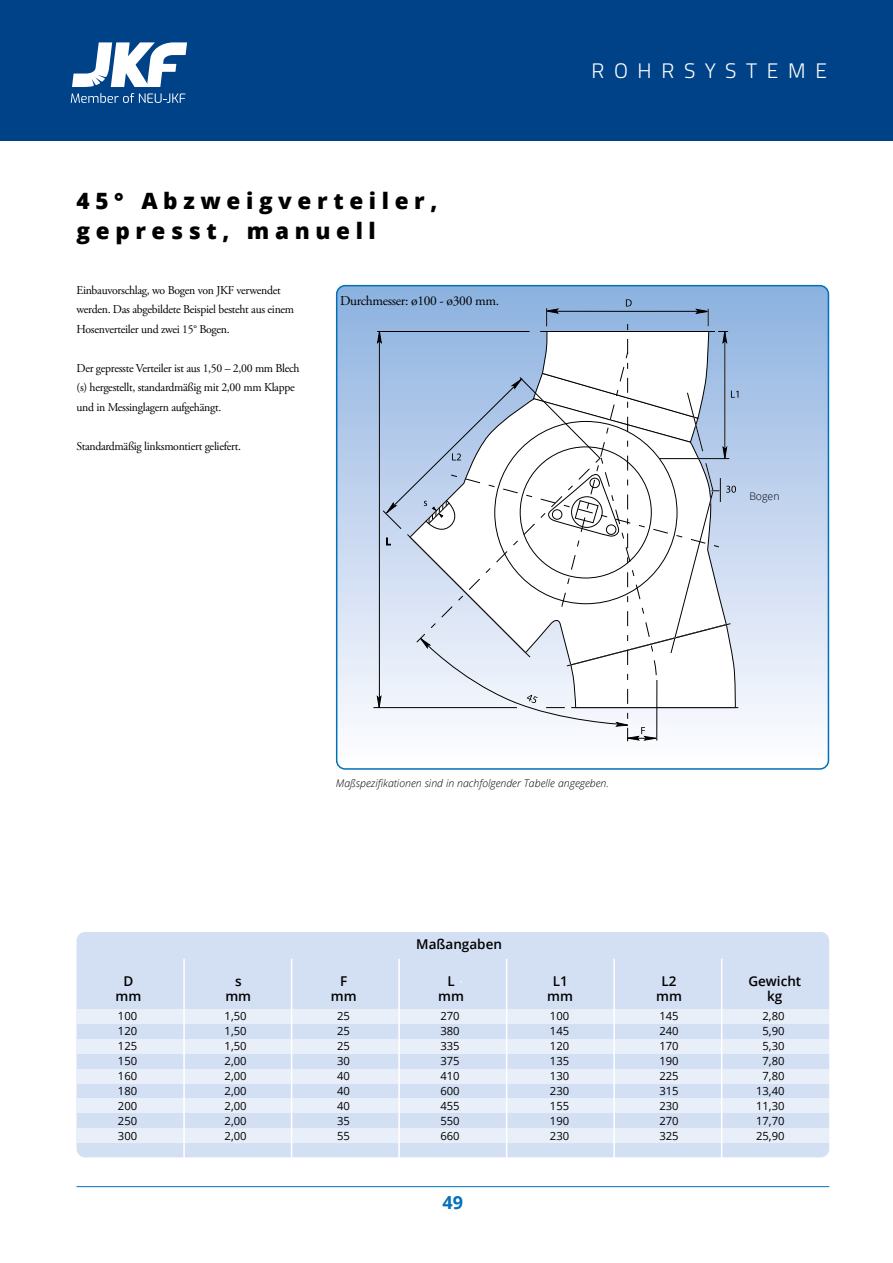
<style>
.page{position:relative;width:893px;height:1263px;background:#fff}
.page>*{position:absolute;margin:0;border:0;box-sizing:border-box;transform-origin:0 0}
.t1{font:800 22.5px/30px "Open Sans";letter-spacing:.25em;color:#000}
.t2{font:300 21px "Titillium";letter-spacing:.46em;color:#fff}
.t3{font:700 18px "Open Sans";color:#0070ba}
.t4{font:600 13.5px "Open Sans";color:#000}
.t5{font:13.5px "Adobe Garamond Pro";letter-spacing:-.025em;color:#000}
.t6{font:12px/19.5px "Adobe Garamond Pro";letter-spacing:-.025em;color:#000}
.t7{font:11.25px "Open Sans";color:#000}
.t8{font:italic 300 10.5px "Open Sans";color:#000}
.t9{font:300 10.5px "Open Sans";color:#000}
</style>
<div class="page">
<div style="left:0;top:0;width:893px;height:140px;background:#004288"></div>
<div style="left:77px;top:932px;width:752px;height:225px;background:#d3dff3;border-radius:9px"></div>
<div style="left:77px;top:1009px;width:752px;height:15px;background:#e9eff9"></div>
<div style="left:77px;top:1039px;width:752px;height:15px;background:#e9eff9"></div>
<div style="left:77px;top:1069px;width:752px;height:14px;background:#e9eff9"></div>
<div style="left:77px;top:1098px;width:752px;height:15px;background:#e9eff9"></div>
<div style="left:77px;top:1128px;width:752px;height:15px;background:#e9eff9"></div>
<hr style="left:183px;top:959px;width:2px;height:207px;background:#fff">
<hr style="left:291px;top:959px;width:1px;height:207px;background:#fff">
<hr style="left:398px;top:959px;width:2px;height:207px;background:#fff">
<hr style="left:506px;top:959px;width:1px;height:207px;background:#fff">
<hr style="left:613px;top:959px;width:2px;height:207px;background:#fff">
<hr style="left:721px;top:959px;width:1px;height:207px;background:#fff">
<svg style="left:337px;top:286px;width:491px;height:483px"></svg>
<hr style="left:373px;top:707px;width:144px;height:1px;background:#000">
<svg style="left:377px;top:299px;width:361px;height:442px"></svg>
<div style="left:336px;top:285px;width:493px;height:485px;border:2px solid #0070ba;border-radius:9px"></div>
<hr style="left:77px;top:1186px;width:752px;height:1px;background:#0070ba">
<svg style="left:71px;top:42px;width:116px;height:61px"></svg>
<h1 class="t1" style="left:77px;top:184px;width:362px">45° Abzweigverteiler, gepresst, manuell</h1>
<p class="t6" style="left:77px;top:280px;width:219px">Einbauvorschlag, wo Bogen von JKF verwendet werden. Das abgebildete Beispiel besteht aus einem<br>Hosenverteiler und zwei 15° Bogen.</p>
<p class="t6" style="left:77px;top:358px;width:225px">Der gepresste Verteiler ist aus 1,50 – 2,00 mm Blech (s) hergestellt, standardmäßig mit 2,00 mm Klappe und in Messinglagern aufgehängt.</p>
<p class="t6" style="left:77px;top:436px;width:166px">Standardmäßig linksmontiert geliefert.</p>
<p class="t5" style="left:340px;top:293px;width:160px">Durchmesser: ø100 - ø300 mm.</p>
<h2 class="t2" style="left:591px;top:55px;width:237px">ROHRSYSTEME</h2>
<p class="t9" style="left:749px;top:489px;width:32px">Bogen</p>
<p class="t8" style="left:336px;top:775px;width:274px">Maßspezifikationen sind in nachfolgender Tabelle angegeben.</p>
<p class="t4" style="left:416px;top:935px;width:87px">Maßangaben</p>
<p class="t4" style="left:124px;top:971px;width:11px">D</p>
<p class="t4" style="left:235px;top:971px;width:8px">s</p>
<p class="t4" style="left:340px;top:971px;width:9px">F</p>
<p class="t4" style="left:447px;top:971px;width:9px">L</p>
<p class="t4" style="left:553px;top:971px;width:17px">L1</p>
<p class="t4" style="left:662px;top:971px;width:17px">L2</p>
<p class="t4" style="left:748px;top:971px;width:54px">Gewicht</p>
<p class="t4" style="left:116px;top:986px;width:27px">mm</p>
<p class="t4" style="left:225px;top:986px;width:27px">mm</p>
<p class="t4" style="left:331px;top:986px;width:27px">mm</p>
<p class="t4" style="left:438px;top:986px;width:27px">mm</p>
<p class="t4" style="left:547px;top:986px;width:27px">mm</p>
<p class="t4" style="left:656px;top:986px;width:27px">mm</p>
<p class="t4" style="left:767px;top:986px;width:17px">kg</p>
<p class="t7" style="left:118px;top:1008px;width:21px">100</p>
<p class="t7" style="left:225px;top:1008px;width:24px">1,50</p>
<p class="t7" style="left:337px;top:1008px;width:14px">25</p>
<p class="t7" style="left:440px;top:1008px;width:21px">270</p>
<p class="t7" style="left:550px;top:1008px;width:21px">100</p>
<p class="t7" style="left:659px;top:1008px;width:21px">145</p>
<p class="t7" style="left:762px;top:1008px;width:24px">2,80</p>
<p class="t7" style="left:118px;top:1023px;width:21px">120</p>
<p class="t7" style="left:225px;top:1023px;width:24px">1,50</p>
<p class="t7" style="left:337px;top:1023px;width:14px">25</p>
<p class="t7" style="left:440px;top:1023px;width:21px">380</p>
<p class="t7" style="left:550px;top:1023px;width:21px">145</p>
<p class="t7" style="left:659px;top:1023px;width:21px">240</p>
<p class="t7" style="left:762px;top:1023px;width:24px">5,90</p>
<p class="t7" style="left:118px;top:1038px;width:21px">125</p>
<p class="t7" style="left:225px;top:1038px;width:24px">1,50</p>
<p class="t7" style="left:337px;top:1038px;width:14px">25</p>
<p class="t7" style="left:440px;top:1038px;width:21px">335</p>
<p class="t7" style="left:550px;top:1038px;width:21px">120</p>
<p class="t7" style="left:659px;top:1038px;width:21px">170</p>
<p class="t7" style="left:762px;top:1038px;width:24px">5,30</p>
<p class="t7" style="left:118px;top:1053px;width:21px">150</p>
<p class="t7" style="left:225px;top:1053px;width:24px">2,00</p>
<p class="t7" style="left:337px;top:1053px;width:14px">30</p>
<p class="t7" style="left:440px;top:1053px;width:21px">375</p>
<p class="t7" style="left:550px;top:1053px;width:21px">135</p>
<p class="t7" style="left:659px;top:1053px;width:21px">190</p>
<p class="t7" style="left:762px;top:1053px;width:24px">7,80</p>
<p class="t7" style="left:118px;top:1068px;width:21px">160</p>
<p class="t7" style="left:225px;top:1068px;width:24px">2,00</p>
<p class="t7" style="left:337px;top:1068px;width:14px">40</p>
<p class="t7" style="left:440px;top:1068px;width:21px">410</p>
<p class="t7" style="left:550px;top:1068px;width:21px">130</p>
<p class="t7" style="left:659px;top:1068px;width:21px">225</p>
<p class="t7" style="left:762px;top:1068px;width:24px">7,80</p>
<p class="t7" style="left:118px;top:1083px;width:21px">180</p>
<p class="t7" style="left:225px;top:1083px;width:24px">2,00</p>
<p class="t7" style="left:337px;top:1083px;width:14px">40</p>
<p class="t7" style="left:440px;top:1083px;width:21px">600</p>
<p class="t7" style="left:550px;top:1083px;width:21px">230</p>
<p class="t7" style="left:659px;top:1083px;width:21px">315</p>
<p class="t7" style="left:756px;top:1083px;width:30px">13,40</p>
<p class="t7" style="left:118px;top:1098px;width:21px">200</p>
<p class="t7" style="left:225px;top:1098px;width:24px">2,00</p>
<p class="t7" style="left:337px;top:1098px;width:14px">40</p>
<p class="t7" style="left:440px;top:1098px;width:21px">455</p>
<p class="t7" style="left:550px;top:1098px;width:21px">155</p>
<p class="t7" style="left:659px;top:1098px;width:21px">230</p>
<p class="t7" style="left:756px;top:1098px;width:30px">11,30</p>
<p class="t7" style="left:118px;top:1113px;width:21px">250</p>
<p class="t7" style="left:225px;top:1113px;width:24px">2,00</p>
<p class="t7" style="left:337px;top:1113px;width:14px">35</p>
<p class="t7" style="left:440px;top:1113px;width:21px">550</p>
<p class="t7" style="left:550px;top:1113px;width:21px">190</p>
<p class="t7" style="left:659px;top:1113px;width:21px">270</p>
<p class="t7" style="left:756px;top:1113px;width:30px">17,70</p>
<p class="t7" style="left:118px;top:1128px;width:21px">300</p>
<p class="t7" style="left:225px;top:1128px;width:24px">2,00</p>
<p class="t7" style="left:337px;top:1128px;width:14px">55</p>
<p class="t7" style="left:440px;top:1128px;width:21px">660</p>
<p class="t7" style="left:550px;top:1128px;width:21px">230</p>
<p class="t7" style="left:659px;top:1128px;width:21px">325</p>
<p class="t7" style="left:756px;top:1128px;width:30px">25,90</p>
<h3 class="t3" style="left:443px;top:1189px;width:22px">49</h3>
</div>
